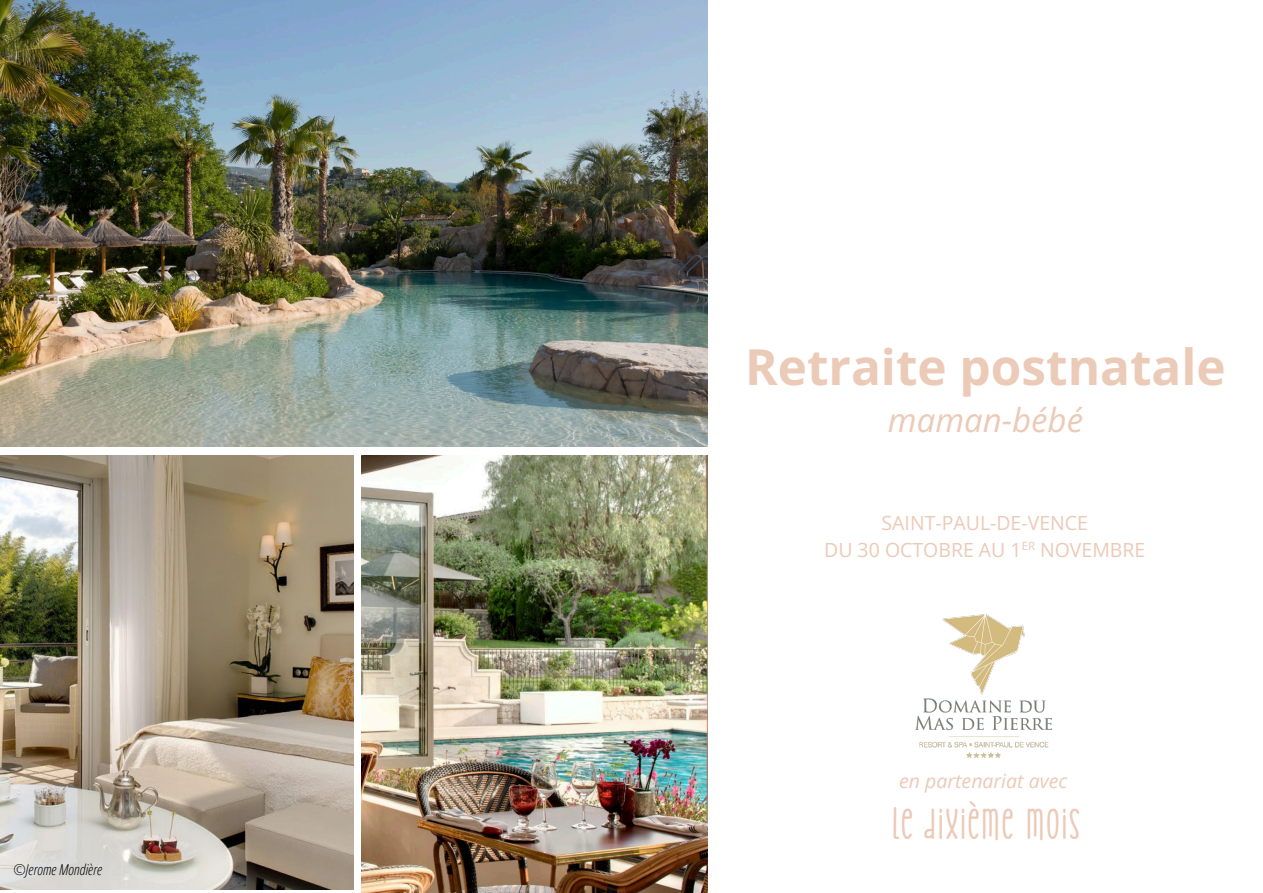
<style>
.page{position:relative;width:1263px;height:893px;background:#fff}
.page>*{position:absolute;margin:0;border:0;box-sizing:border-box;transform-origin:0 0}
.Subhead{font:700 49.5px "Open Sans";color:#ebcab7}
.t1{font:40.5px "Cheria";letter-spacing:-.005em;color:#ebcab7}
.Subhead-2{font:italic 33px "Open Sans";color:#ebcab7}
.Subhead-3{font:19.5px "Open Sans";color:#ebcab7}
.Subhead-4{font:italic 19.5px "Open Sans";color:#ebcab7}
.t2{font:italic 15px "Open Sans";color:#000}
</style>
<div class="page">
<img style="left:0;top:455px;width:354px;height:435px">
<img style="left:0;top:0;width:707px;height:446px">
<img style="left:361px;top:455px;width:346px;height:438px">
<img style="left:916px;top:614px;width:135px;height:143px">
<p class="t2" style="left:13px;top:859px;width:90px">©Jerome Mondière</p>
<p class="Subhead" style="left:745px;top:333px;width:482px">Retraite postnatale</p>
<p class="Subhead-2" style="left:888px;top:397px;width:197px">maman-bébé</p>
<p class="Subhead-3" style="left:881px;top:509px;width:208px">SAINT-PAUL-DE-VENCE</p>
<p class="Subhead-3" style="left:824px;top:536px;width:323px">DU 30 OCTOBRE AU 1<sup>ER</sup> NOVEMBRE</p>
<p class="Subhead-4" style="left:899px;top:767px;width:170px">en partenariat avec</p>
<p class="t1" style="left:891px;top:801px;width:191px">LE DIXIÈME MOIS</p>
</div>
